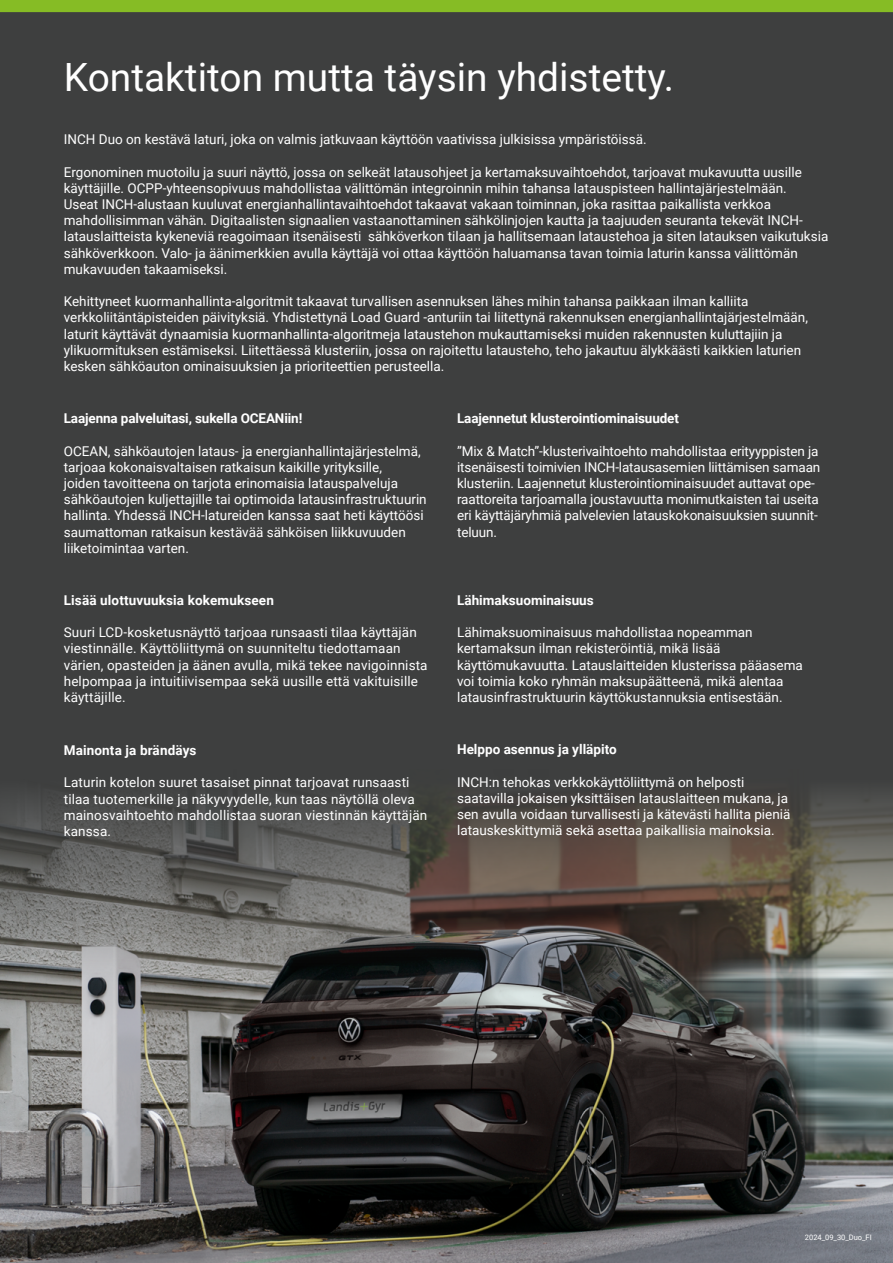
<style>
.page{position:relative;width:893px;height:1263px;background:#3e3f3f}
.page>*{position:absolute;margin:0;border:0;box-sizing:border-box;transform-origin:0 0}
.t1{font:38.85px "Roboto";color:#fff}
.t2{font:13.5px/16.2px "Roboto";color:#fff}
.t3{font:700 13.5px "Roboto";color:#fff}
.t4{font:7.5px "Roboto";color:#fff}
</style>
<div class="page">
<img style="left:0;top:793px;width:893px;height:470px">
<div style="left:0;top:0;width:893px;height:12px;background:#86bc25"></div>
<h1 class="t1" style="left:64px;top:50px;width:612px">Kontaktiton mutta täysin yhdistetty.</h1>
<p class="t2" style="left:64px;top:131px;width:584px">INCH Duo on kestävä laturi, joka on valmis jatkuvaan käyttöön vaativissa julkisissa ympäristöissä.</p>
<p class="t2" style="left:64px;top:163px;width:766px">Ergonominen muotoilu ja suuri näyttö, jossa on selkeät latausohjeet ja kertamaksuvaihtoehdot, tarjoavat mukavuutta uusille käyttäjille. OCPP-yhteensopivuus mahdollistaa välittömän integroinnin mihin tahansa latauspisteen hallintajärjestelmään.<br>Useat INCH-alustaan kuuluvat energianhallintavaihtoehdot takaavat vakaan toiminnan, joka rasittaa paikallista verkkoa mahdollisimman vähän. Digitaalisten signaalien vastaanottaminen sähkölinjojen kautta ja taajuuden seuranta tekevät INCH&shy;latauslaitteista kykeneviä reagoimaan itsenäisesti sähköverkon tilaan ja hallitsemaan lataustehoa ja siten latauksen vaikutuksia sähköverkkoon. Valo- ja äänimerkkien avulla käyttäjä voi ottaa käyttöön haluamansa tavan toimia laturin kanssa välittömän mukavuuden takaamiseksi.</p>
<p class="t2" style="left:64px;top:293px;width:746px">Kehittyneet kuormanhallinta-algoritmit takaavat turvallisen asennuksen lähes mihin tahansa paikkaan ilman kalliita verkkoliitäntäpisteiden päivityksiä. Yhdistettynä Load Guard -anturiin tai liitettynä rakennuksen energianhallintajärjestelmään, laturit käyttävät dynaamisia kuormanhallinta-algoritmeja lataustehon mukauttamiseksi muiden rakennusten kuluttajiin ja ylikuormituksen estämiseksi. Liitettäessä klusteriin, jossa on rajoitettu latausteho, teho jakautuu älykkäästi kaikkien laturien kesken sähköauton ominaisuuksien ja prioriteettien perusteella.</p>
<p class="t3" style="left:64px;top:409px;width:240px">Laajenna palveluitasi, sukella OCEANiin!</p>
<p class="t2" style="left:64px;top:442px;width:364px">OCEAN, sähköautojen lataus- ja energianhallintajärjestelmä, tarjoaa kokonaisvaltaisen ratkaisun kaikille yrityksille,<br>joiden tavoitteena on tarjota erinomaisia latauspalveluja sähköautojen kuljettajille tai optimoida latausinfrastruktuurin hallinta. Yhdessä INCH-latureiden kanssa saat heti käyttöösi saumattoman ratkaisun kestävää sähköisen liikkuvuuden liiketoimintaa varten.</p>
<p class="t3" style="left:64px;top:591px;width:212px">Lisää ulottuvuuksia kokemukseen</p>
<p class="t2" style="left:64px;top:624px;width:365px">Suuri LCD-kosketusnäyttö tarjoaa runsaasti tilaa käyttäjän viestinnälle. Käyttöliittymä on suunniteltu tiedottamaan värien, opasteiden ja äänen avulla, mikä tekee navigoinnista helpompaa ja intuitiivisempaa sekä uusille että vakituisille käyttäjille.</p>
<p class="t3" style="left:64px;top:741px;width:134px">Mainonta ja brändäys</p>
<p class="t2" style="left:64px;top:774px;width:365px">Laturin kotelon suuret tasaiset pinnat tarjoavat runsaasti tilaa tuotemerkille ja näkyvyydelle, kun taas näytöllä oleva mainosvaihtoehto mahdollistaa suoran viestinnän käyttäjän kanssa.</p>
<p class="t3" style="left:457px;top:409px;width:223px">Laajennetut klusterointiominaisuudet</p>
<p class="t2" style="left:457px;top:442px;width:365px">”Mix &amp; Match”-klusterivaihtoehto mahdollistaa erityyppisten ja itsenäisesti toimivien INCH-latausasemien liittämisen samaan klusteriin. Laajennetut klusterointiominaisuudet auttavat ope&shy;raattoreita tarjoamalla joustavuutta monimutkaisten tai useita eri käyttäjäryhmiä palvelevien latauskokonaisuuksien suunnit&shy;teluun.</p>
<p class="t3" style="left:457px;top:591px;width:138px">Lähimaksuominaisuus</p>
<p class="t2" style="left:457px;top:624px;width:347px">Lähimaksuominaisuus mahdollistaa nopeamman kertamaksun ilman rekisteröintiä, mikä lisää käyttömukavuutta. Latauslaitteiden klusterissa pääasema voi toimia koko ryhmän maksupäätteenä, mikä alentaa latausinfrastruktuurin käyttökustannuksia entisestään.</p>
<p class="t3" style="left:457px;top:740px;width:161px">Helppo asennus ja ylläpito</p>
<p class="t2" style="left:457px;top:773px;width:335px">INCH:n tehokas verkkokäyttöliittymä on helposti saatavilla jokaisen yksittäisen latauslaitteen mukana, ja sen avulla voidaan turvallisesti ja kätevästi hallita pieniä latauskeskittymiä sekä asettaa paikallisia mainoksia.</p>
<p class="t4" style="left:805px;top:1232px;width:68px">2024_09_30_Duo_FI</p>
</div>
